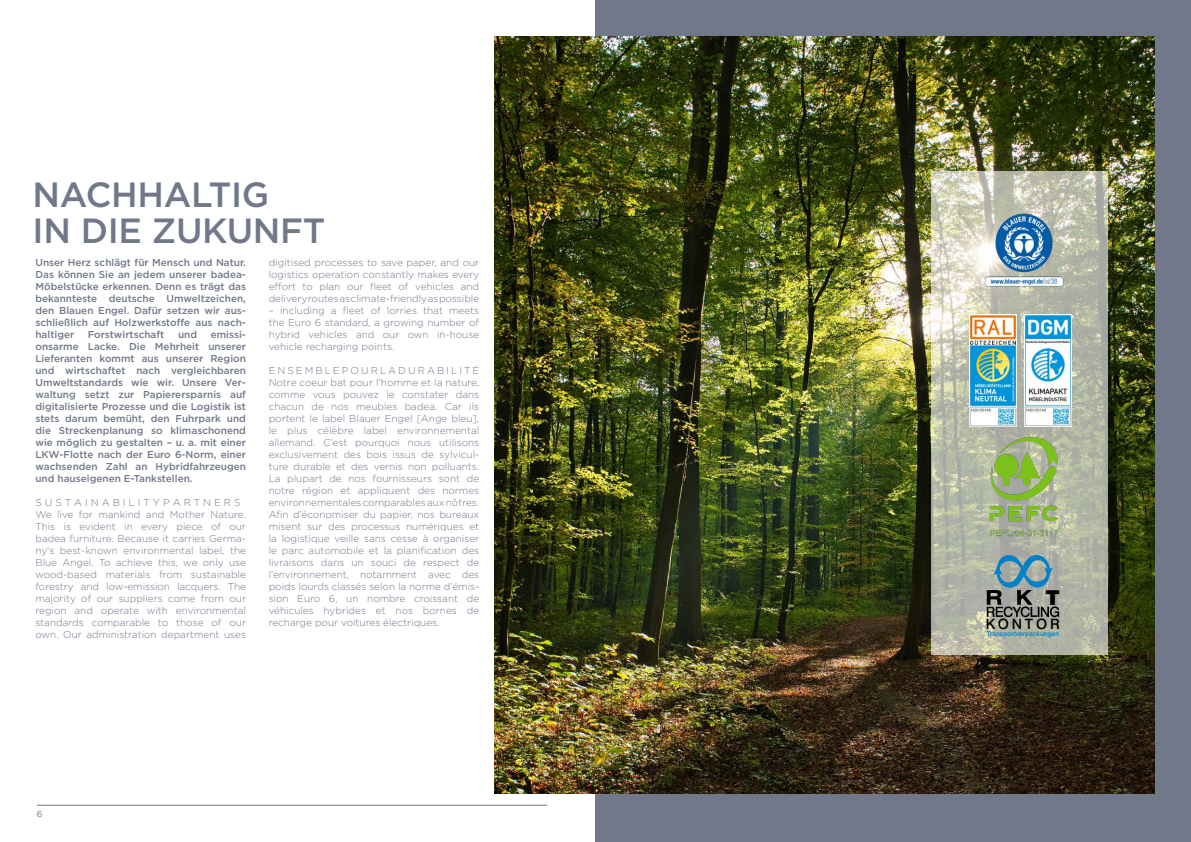
<style>
.page{position:relative;width:1191px;height:842px;background:#fff}
.page>*{position:absolute;margin:0;border:0;box-sizing:border-box;transform-origin:0 0}
.t1{font:500 35px/36px "Gotham";letter-spacing:-.01em;color:#707889}
.t2{font:900 20.5px "Swiss 721 BT";color:#000}
.t3{font:500 14.3px "Swiss 721 BT";letter-spacing:.2em;color:#000}
.t4{font:300 10px/12px "Gotham";color:#707889;text-align:justify}
.t5{font:500 10px/12px "Gotham";color:#707889;text-align:justify}
.t6{font:9px "Gotham";color:#707889}
.t7{font:500 6.7px "Swiss 721 BT";color:#0081c9}
</style>
<div class="page">
<hr style="left:37px;top:805px;width:510px;height:1px;background:#707889">
<div style="left:595px;top:0;width:596px;height:842px;background:#707889"></div>
<img style="left:495px;top:36px;width:660px;height:758px">
<svg style="left:930px;top:171px;width:177px;height:484px;background:#bdbead"></svg>
<svg style="left:986px;top:555px;width:73px;height:62px;background:#7a8f94"></svg>
<img style="left:979px;top:433px;width:90px;height:110px">
<img style="left:984px;top:208px;width:79px;height:80px">
<img style="left:969px;top:315px;width:47px;height:112px">
<img style="left:1024px;top:315px;width:47px;height:112px">
<h1 class="t1" style="left:33px;top:176px;width:294px">NACHHALTIG<br>IN DIE ZUKUNFT</h1>
<p class="t5" style="left:35px;top:257px;width:212px">Unser Herz schlägt für Mensch und Natur.<br>Das können Sie an jedem unserer badea-Möbelstücke erkennen. Denn es trägt das bekannteste deutsche Umweltzeichen, den Blauen Engel. Dafür setzen wir aus&shy;schließlich auf Holzwerkstoffe aus nach&shy;haltiger</p>
<p class="t5" style="left:88px;top:329px;width:78px">Forstwirtschaft</p>
<p class="t5" style="left:178px;top:329px;width:21px">und</p>
<p class="t5" style="left:35px;top:329px;width:212px;text-indent:175px">emissi&shy;onsarme Lacke. Die Mehrheit unserer Lieferanten kommt aus unserer Region und wirtschaftet nach vergleichbaren Umweltstandards wie wir. Unsere Ver&shy;waltung setzt zur Papierersparnis auf digitalisierte Prozesse und die Logistik ist stets darum bemüht, den Fuhrpark und die Streckenplanung so klimaschonend wie möglich zu gestalten – u. a. mit einer LKW-Flotte nach der Euro 6-Norm, einer wachsenden Zahl an Hybridfahrzeugen und hauseigenen E-Tankstellen.</p>
<p class="t4" style="left:35px;top:496px;width:212px;text-align:left">S U S T A I N A B I L I T Y P A R T N E R S We live for mankind and Mother Nature.<br>This is evident in every piece of our badea furniture. Because it carries Germa&shy;ny‘s best-known environmental label, the Blue Angel. To achieve this, we only use wood-based materials from sustainable forestry and low-emission lacquers. The majority of our suppliers come from our region and operate with environmental standards comparable to those of our own. Our administration department uses</p>
<p class="t4" style="left:269px;top:256px;width:212px">digitised processes to save paper, and our logistics operation constantly makes every effort to plan our fleet of vehicles and delivery routes as climate-friendly as possible</p>
<p class="t4" style="left:269px;top:304px;width:212px">– including a fleet of lorries that meets the Euro 6 standard, a growing number of hybrid vehicles and our own in-house vehicle recharging points.</p>
<p class="t4" style="left:269px;top:364px;width:212px">E N S E M B L E P O U R L A D U R A B I L I T É Notre coeur bat pour l’homme et la nature, comme vous pouvez le constater dans chacun de nos meubles badea. Car ils portent le label Blauer Engel [Ange bleu], le plus célèbre label environnemental allemand. C’est pourquoi nous utilisons exclusivement des bois issus de sylvicul&shy;ture durable et des vernis non polluants.<br>La plupart de nos fournisseurs sont de notre région et appliquent des normes environnementales comparables aux nôtres.<br>Afin d’économiser du papier, nos bureaux misent sur des processus numériques et la logistique veille sans cesse à organiser le parc automobile et la planification des livraisons dans un souci de respect de l’environnement, notamment avec des poids lourds classés selon la norme d’émis&shy;sion Euro 6, un nombre croissant de véhicules hybrides et nos bornes de recharge pour voitures électriques.</p>
<p class="t6" style="left:37px;top:808px;width:7px">6</p>
<h2 class="t2" style="left:1045px;top:585px;width:15px">T</h2>
<h3 class="t3" style="left:985px;top:615px;width:76px">KONTOR</h3>
<p class="t7" style="left:986px;top:629px;width:74px">Transportverpackungen</p>
</div>
